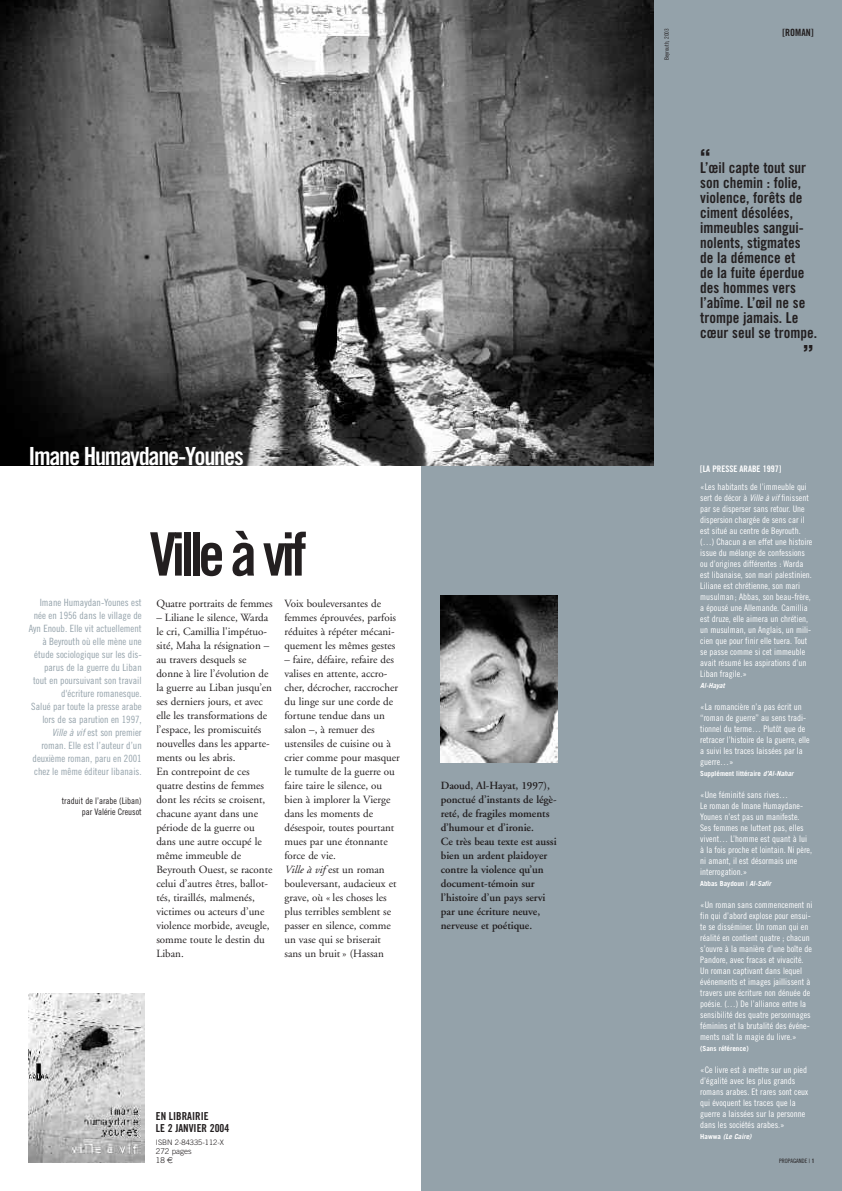
<style>
.page{position:relative;width:842px;height:1191px;background:#fff}
.page>*{position:absolute;margin:0;border:0;box-sizing:border-box;transform-origin:0 0}
.t1{font:60px "Trade Gothic Bold Cond Twenty";letter-spacing:-.075em;color:#231f20}
.t2{font:25px "Trade Gothic Bold Cond Twenty";letter-spacing:-.05em;color:#fff}
.t3{font:20px "Chicago";color:#231f20}
.t4{font:15px/15px "Trade Gothic Bold Cond Twenty";color:#231f20}
.t5{font:11px/14px "A Garm Rom Fin";color:#231f20}
.t6{font:11px/14px "A Garm Semi Fin";letter-spacing:-.005em;color:#231f20}
.t7{font:11px/12px "Trade Gothic Bold Cond Twenty";color:#231f20}
.t8{font:10px/13px "Trade Gothic Cond Eighteen";color:#94a2aa;text-align:right}
.t9{font:10px "Trade Gothic Bold Cond Twenty";color:#231f20}
.t10{font:9px/11px "Trade Gothic Cond Eighteen";color:#fff}
.t11{font:9px/10.5px "Trade Gothic Cond Eighteen";color:#231f20;text-align:right}
.t12{font:9px "Trade Gothic Bold Cond Twenty";color:#fff}
.t13{font:300 8px/9px "Trade Gothic";color:#231f20}
.t14{font:300 7.5px "Trade Gothic";color:#231f20}
.t15{font:700 7px "Trade Gothic";color:#fff}
.t16{font:italic 700 7px "Trade Gothic";color:#fff}
.t17{font:6px "Trade Gothic Cond Eighteen";color:#231f20}
.s1{font-family:"Trade Gothic Cond Eighteen Obl"}
.s2{font-family:"A Garm Ital Fin"}
.s3{font-family:"Font Euro 2";font-weight:400;font-size:6px}
.s4{font-style:italic}
.s5{font-family:"Trade Gothic Cond Eighteen";font-weight:400}
.s6{font-style:normal}
.s7{font-family:"Trade Gothic Bold Cond Twenty"}
</style>
<div class="page">
<div style="left:421px;top:0;width:421px;height:1191px;background:#94a2aa"></div>
<img style="left:0;top:0;width:653px;height:465px">
<img style="left:441px;top:595px;width:116px;height:168px">
<img style="left:28px;top:993px;width:117px;height:169px">
<h2 class="t2" style="left:28px;top:447px;width:217px">Imane Humaydane-Younes</h2>
<h1 class="t1" style="left:150px;top:532px;width:159px">Ville à vif</h1>
<p class="t8" style="left:29px;top:597px;width:114px">Imane Humaydan-Younes est née en 1956 dans le village de<br>Ayn Enoub. Elle vit actuellement à Beyrouth où elle mène une étude sociologique sur les dis&shy;parus de la guerre du Liban tout en poursuivant son travail d'écriture romanesque.<br>Salué par toute la presse arabe lors de sa parution en 1997,<br><span class="s1">Ville à vif</span> est son premier roman. Elle est l’auteur d’un deuxième roman, paru en 2001 chez le même éditeur libanais.</p>
<p class="t11" style="left:62px;top:796px;width:82px">traduit de l’arabe (Liban) par Valérie Creusot</p>
<p class="t5" style="left:156px;top:596px;width:118px">Quatre portraits de femmes</p>
<p class="t5" style="left:156px;top:610px;width:118px">– Liliane le silence, Warda le cri, Camillia l'impétuo&shy;sité, Maha la résignation – au travers desquels se donne à lire l’évolution de la guerre au Liban jusqu’en ses derniers jours, et avec elle les transformations de l’espace, les promiscuités nouvelles dans les apparte&shy;ments ou les abris.<br>En contrepoint de ces quatre destins de femmes dont les récits se croisent, chacune ayant dans une période de la guerre ou dans une autre occupé le même immeuble de<br>Beyrouth Ouest, se raconte celui d’autres êtres, ballot&shy;tés, tiraillés, malmenés, victimes ou acteurs d’une violence morbide, aveugle, somme toute le destin du<br>Liban.</p>
<p class="t5" style="left:284px;top:596px;width:113px">Voix bouleversantes de femmes éprouvées, parfois réduites à répéter mécani&shy;quement les mêmes gestes</p>
<p class="t5" style="left:284px;top:652px;width:117px">– faire, défaire, refaire des valises en attente, accro&shy;cher, décrocher, raccrocher du linge sur une corde de fortune tendue dans un salon –, à remuer des ustensiles de cuisine ou à crier comme pour masquer le tumulte de la guerre ou faire taire le silence, ou bien à implorer la Vierge dans les moments de désespoir, toutes pourtant mues par une étonnante force de vie.<br><span class="s2">Ville à vif</span> est un roman bouleversant, audacieux et grave, où «les choses les plus terribles semblent se passer en silence, comme un vase qui se briserait sans un bruit» (Hassan</p>
<p class="t6" style="left:441px;top:778px;width:117px">Daoud, Al-Hayat, 1997), ponctué d’instants de légè&shy;reté, de fragiles moments d’humour et d’ironie.<br>Ce très beau texte est aussi bien un ardent plaidoyer contre la violence qu’un document-témoin sur l’histoire d’un pays servi par une écriture neuve, nerveuse et poétique.</p>
<p class="t7" style="left:156px;top:1110px;width:75px">EN LIBRAIRIE<br>LE 2 JANVIER 2004</p>
<p class="t14" style="left:156px;top:1139px;width:70px">ISBN 2-84335-112-X</p>
<p class="t13" style="left:156px;top:1147px;width:37px">272 pages<br>18 <span class="s3">E</span></p>
<p class="t17" style="left:665px;top:60px;width:33px;rotate:-90deg">Beyrouth, 2003</p>
<p class="t9" style="left:782px;top:28px;width:33px">[ROMAN]</p>
<h3 class="t3" style="left:699px;top:146px;width:13px">“</h3>
<h3 class="t4" style="left:700px;top:162px;width:118px">L’œil capte tout sur son chemin : folie, violence, forêts de ciment désolées, immeubles sangui&shy;nolents, stigmates de la démence et<br>de la fuite éperdue des hommes vers l’abîme. L’œil ne se trompe jamais. Le cœur seul se trompe.</h3>
<h3 class="t3" style="left:803px;top:341px;width:13px">”</h3>
<p class="t12" style="left:700px;top:465px;width:83px">[LA PRESSE ARABE 1997]</p>
<p class="t10" style="left:700px;top:481px;width:114px">«Les habitants de l’immeuble qui sert de décor à <span class="s1">Ville à vif</span> finissent par se disperser sans retour. Une dispersion chargée de sens car il est situé au centre de Beyrouth. (…) Chacun a en effet une histoire issue du mélange de confessions ou d’origines différentes : Warda est libanaise, son mari palestinien.<br>Liliane est chrétienne, son mari musulman ; Abbas, son beau-frère, a épousé une Allemande. Camillia est druze, elle aimera un chrétien, un musulman, un Anglais, un mili&shy;cien que pour finir elle tuera. Tout se passe comme si cet immeuble avait résumé les aspirations d’un<br>Liban fragile.»</p>
<p class="t16" style="left:700px;top:682px;width:26px">Al-Hayat</p>
<p class="t10" style="left:700px;top:701px;width:111px">«La romancière n’a pas écrit un “roman de guerre” au sens tradi&shy;tionnel du terme… Plutôt que de retracer l’histoire de la guerre, elle a suivi les traces laissées par la guerre…»</p>
<p class="t15" style="left:700px;top:770px;width:95px">Supplément littéraire <span class="s4">d’Al-Nahar</span></p>
<p class="t10" style="left:700px;top:789px;width:113px">«Une féminité sans rives…<br>Le roman de Imane Humaydane-<br>Younes n’est pas un manifeste.<br>Ses femmes ne luttent pas, elles vivent… L’homme est quant à lui à la fois proche et lointain. Ni père, ni amant, il est désormais une interrogation.»</p>
<p class="t15" style="left:700px;top:880px;width:72px">Abbas Baydoun <span class="s5">|</span> <span class="s4">Al-Safir</span></p>
<p class="t10" style="left:700px;top:899px;width:114px">«Un roman sans commencement ni fin qui d’abord explose pour ensui&shy;te se disséminer. Un roman qui en réalité en contient quatre ; chacun s’ouvre à la manière d’une boîte de Pandore, avec fracas et vivacité.<br>Un roman captivant dans lequel événements et images jaillissent à travers une écriture non dénuée de poésie. (…) De l’alliance entre la sensibilité des quatre personnages féminins et la brutalité des événe&shy;ments naît la magie du livre.»</p>
<p class="t15" style="left:700px;top:1045px;width:50px">(Sans référence)</p>
<p class="t10" style="left:700px;top:1064px;width:109px">«Ce livre est à mettre sur un pied d’égalité avec les plus grands romans arabes. Et rares sont ceux qui évoquent les traces que la guerre a laissées sur la personne dans les sociétés arabes.»</p>
<p class="t16" style="left:700px;top:1133px;width:53px"><span class="s6">Hawwa</span> (Le Caire)</p>
<p class="t17" style="left:779px;top:1158px;width:37px">PROPAGANDE | <span class="s7">1</span></p>
</div>
